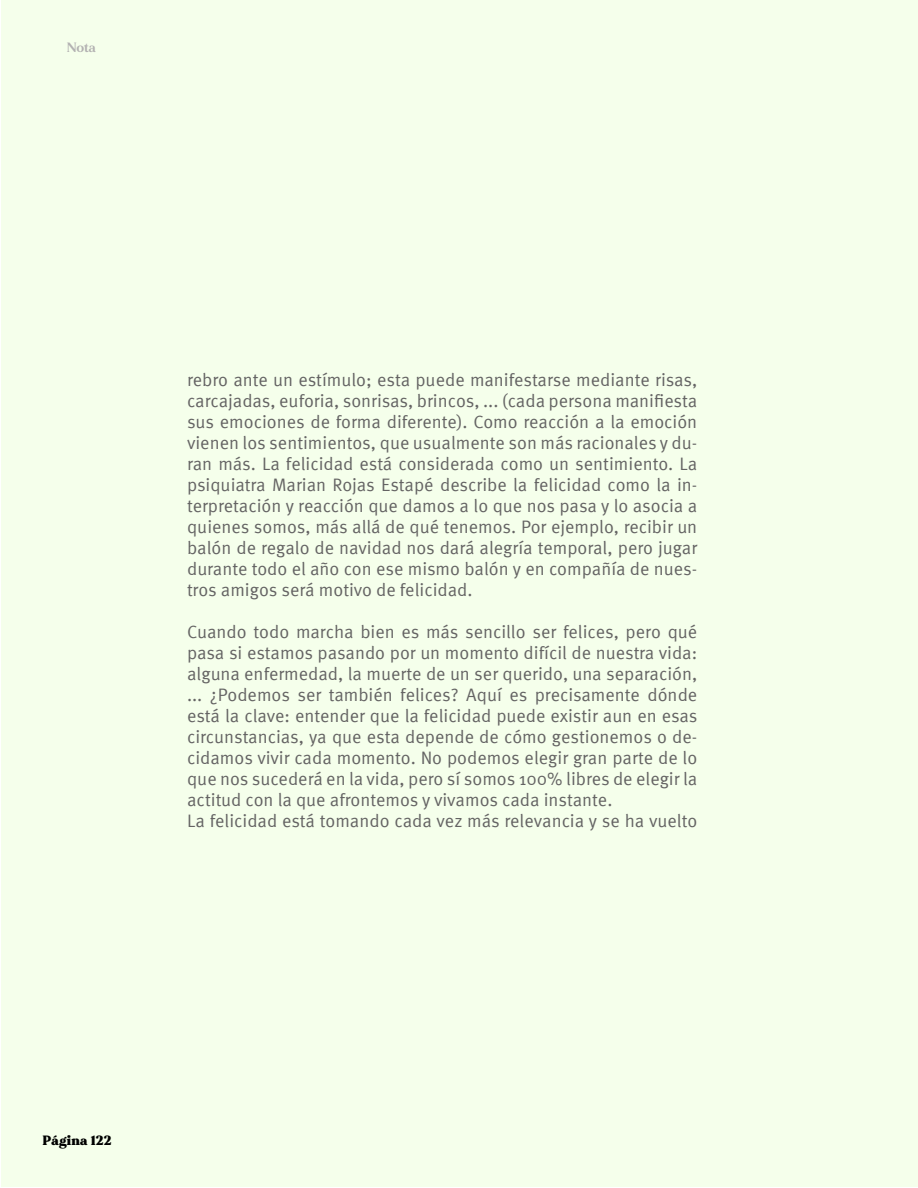
<style>
.page{position:relative;width:918px;height:1188px;background:#fff}
.page>*{position:absolute;margin:0;border:0;box-sizing:border-box;transform-origin:0 0}
.t1{font:18px/21px "Meta Pro";color:#646363;text-align:justify}
.t2{font:900 13.5px "MADE Mirage";letter-spacing:.01em;color:#000}
.t3{font:700 13.5px "MADE Mirage";color:#b3b2b2}
</style>
<div class="page">
<div style="left:2px;top:0;width:916px;height:1186px;background:#f5ffeb"></div>
<p class="t3" style="left:67px;top:39px;width:31px">Nota</p>
<p class="t1" style="left:187px;top:368px;width:512px">rebro ante un estímulo; esta puede manifestarse mediante risas, carcajadas, euforia, sonrisas, brincos, ... (cada persona manifiesta sus emociones de forma diferente). Como reacción a la emoción vienen los sentimientos, que usualmente son más racionales y du&shy;ran más. La felicidad está considerada como un sentimiento. La psiquiatra Marian Rojas Estapé describe la felicidad como la in&shy;terpretación y reacción que damos a lo que nos pasa y lo asocia a quienes somos, más allá de qué tenemos. Por ejemplo, recibir un balón de regalo de navidad nos dará alegría temporal, pero jugar durante todo el año con ese mismo balón y en compañía de nues&shy;tros amigos será motivo de felicidad.</p>
<p class="t1" style="left:187px;top:620px;width:512px;text-align:left">Cuando todo marcha bien es más sencillo ser felices, pero qué pasa si estamos pasando por un momento difícil de nuestra vida: alguna enfermedad, la muerte de un ser querido, una separación, ... ¿Podemos ser también felices? Aquí es precisamente dónde está la clave: entender que la felicidad puede existir aun en esas circunstancias, ya que esta depende de cómo gestionemos o de&shy;cidamos vivir cada momento. No podemos elegir gran parte de lo que nos sucederá en la vida, pero sí somos 100% libres de elegir la actitud con la que afrontemos y vivamos cada instante.<br>La felicidad está tomando cada vez más relevancia y se ha vuelto</p>
<p class="t2" style="left:43px;top:1131px;width:71px">Página 122</p>
</div>
